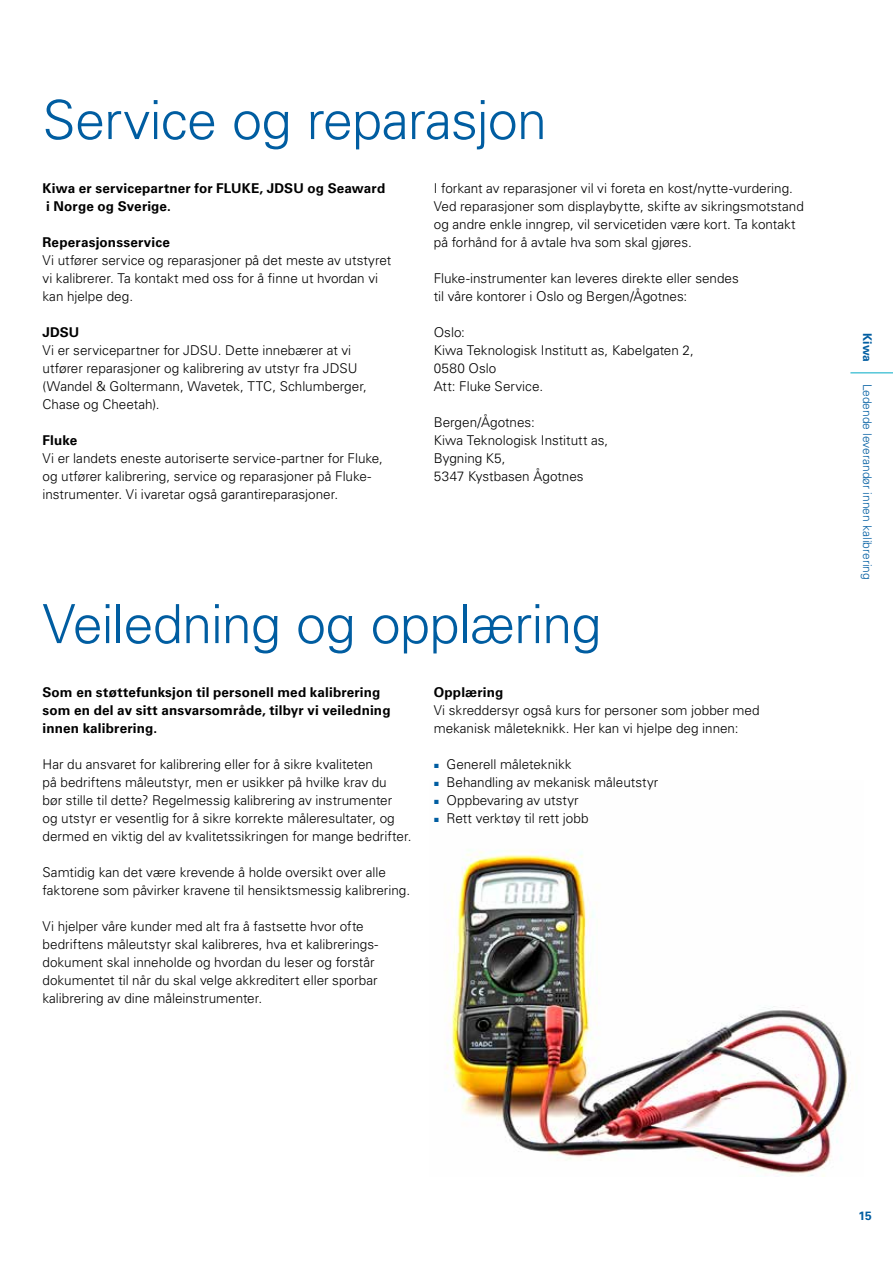
<style>
.page{position:relative;width:893px;height:1263px;background:#fff}
.page>*{position:absolute;margin:0;border:0;box-sizing:border-box;transform-origin:0 0}
.t1{font:300 54px "Univers LT Std";letter-spacing:-.015em;color:#005da1}
.t2{font:300 13.5px/18px "Univers LT Std";color:#000}
.t3{font:700 13.5px/18px "Univers LT Std";letter-spacing:.01em;color:#000}
.t4{font:300 12px "Univers LT Std";color:#005da1}
.t5{font:700 12px "Univers LT Std";color:#005da1}
.s1{font-family:"Arial";font-weight:400;font-size:9px;color:#005da1}
</style>
<div class="page">
<img style="left:446px;top:851px;width:403px;height:326px">
<hr style="left:850px;top:372px;width:43px;height:1px;background:#00aac5">
<h1 class="t1" style="left:43px;top:87px;width:506px">Service og reparasjon</h1>
<p class="t3" style="left:43px;top:179px;width:344px">Kiwa er servicepartner for FLUKE, JDSU og Seaward i Norge og Sverige.</p>
<p class="t3" style="left:43px;top:233px;width:129px">Reperasjonsservice</p>
<p class="t2" style="left:43px;top:251px;width:350px">Vi utfører service og reparasjoner på det meste av utstyret vi kalibrerer. Ta kontakt med oss for å finne ut hvordan vi kan hjelpe deg.</p>
<p class="t3" style="left:43px;top:323px;width:38px">JDSU</p>
<p class="t2" style="left:43px;top:341px;width:326px">Vi er servicepartner for JDSU. Dette innebærer at vi utfører reparasjoner og kalibrering av utstyr fra JDSU (Wandel &amp; Goltermann, Wavetek, TTC, Schlumberger, Chase og Cheetah).</p>
<p class="t3" style="left:43px;top:431px;width:36px">Fluke</p>
<p class="t2" style="left:43px;top:449px;width:342px">Vi er landets eneste autoriserte service-partner for Fluke, og utfører kalibrering, service og reparasjoner på Fluke&shy;instrumenter. Vi ivaretar også garantireparasjoner.</p>
<p class="t2" style="left:434px;top:179px;width:372px">I forkant av reparasjoner vil vi foreta en kost/nytte-vurdering.<br>Ved reparasjoner som displaybytte, skifte av sikringsmotstand og andre enkle inngrep, vil servicetiden være kort. Ta kontakt på forhånd for å avtale hva som skal gjøres.</p>
<p class="t2" style="left:434px;top:269px;width:307px">Fluke-instrumenter kan leveres direkte eller sendes til våre kontorer i Oslo og Bergen/Ågotnes:</p>
<p class="t2" style="left:434px;top:323px;width:262px">Oslo:<br>Kiwa Teknologisk Institutt as, Kabelgaten 2,<br>0580 Oslo<br>Att: Fluke Service.</p>
<p class="t2" style="left:434px;top:413px;width:176px">Bergen/Ågotnes:<br>Kiwa Teknologisk Institutt as,<br>Bygning K5,<br>5347 Kystbasen Ågotnes</p>
<h1 class="t1" style="left:43px;top:591px;width:560px">Veiledning og opplæring</h1>
<p class="t3" style="left:43px;top:683px;width:350px">Som en støttefunksjon til personell med kalibrering som en del av sitt ansvarsområde, tilbyr vi veiledning innen kalibrering.</p>
<p class="t2" style="left:43px;top:755px;width:370px">Har du ansvaret for kalibrering eller for å sikre kvaliteten<br>på bedriftens måleutstyr, men er usikker på hvilke krav du<br>bør stille til dette? Regelmessig kalibrering av instrumenter<br>og utstyr er vesentlig for å sikre korrekte måleresultater, og dermed en viktig del av kvalitetssikringen for mange bedrifter.</p>
<p class="t2" style="left:43px;top:863px;width:369px">Samtidig kan det være krevende å holde oversikt over alle faktorene som påvirker kravene til hensiktsmessig kalibrering.</p>
<p class="t2" style="left:43px;top:917px;width:337px">Vi hjelper våre kunder med alt fra å fastsette hvor ofte bedriftens måleutstyr skal kalibreres, hva et kalibrerings&shy;dokument skal inneholde og hvordan du leser og forstår dokumentet til når du skal velge akkreditert eller sporbar kalibrering av dine måleinstrumenter.</p>
<p class="t3" style="left:434px;top:683px;width:71px">Opplæring</p>
<p class="t2" style="left:434px;top:701px;width:327px">Vi skreddersyr også kurs for personer som jobber med mekanisk måleteknikk. Her kan vi hjelpe deg innen:</p>
<p class="t2" style="left:434px;top:755px;width:139px"><span class="s1">■</span> Generell måleteknikk</p>
<p class="t2" style="left:434px;top:773px;width:226px"><span class="s1">■</span> Behandling av mekanisk måleutstyr</p>
<p class="t2" style="left:434px;top:791px;width:147px"><span class="s1">■</span> Oppbevaring av utstyr</p>
<p class="t2" style="left:434px;top:809px;width:156px"><span class="s1">■</span> Rett verktøy til rett jobb</p>
<p class="t5" style="left:874px;top:333px;width:30px;rotate:90deg">Kiwa</p>
<p class="t4" style="left:874px;top:383px;width:198px;rotate:90deg">Ledende leverandør innen kalibrering</p>
<p class="t5" style="left:858px;top:1209px;width:15px">15</p>
</div>
